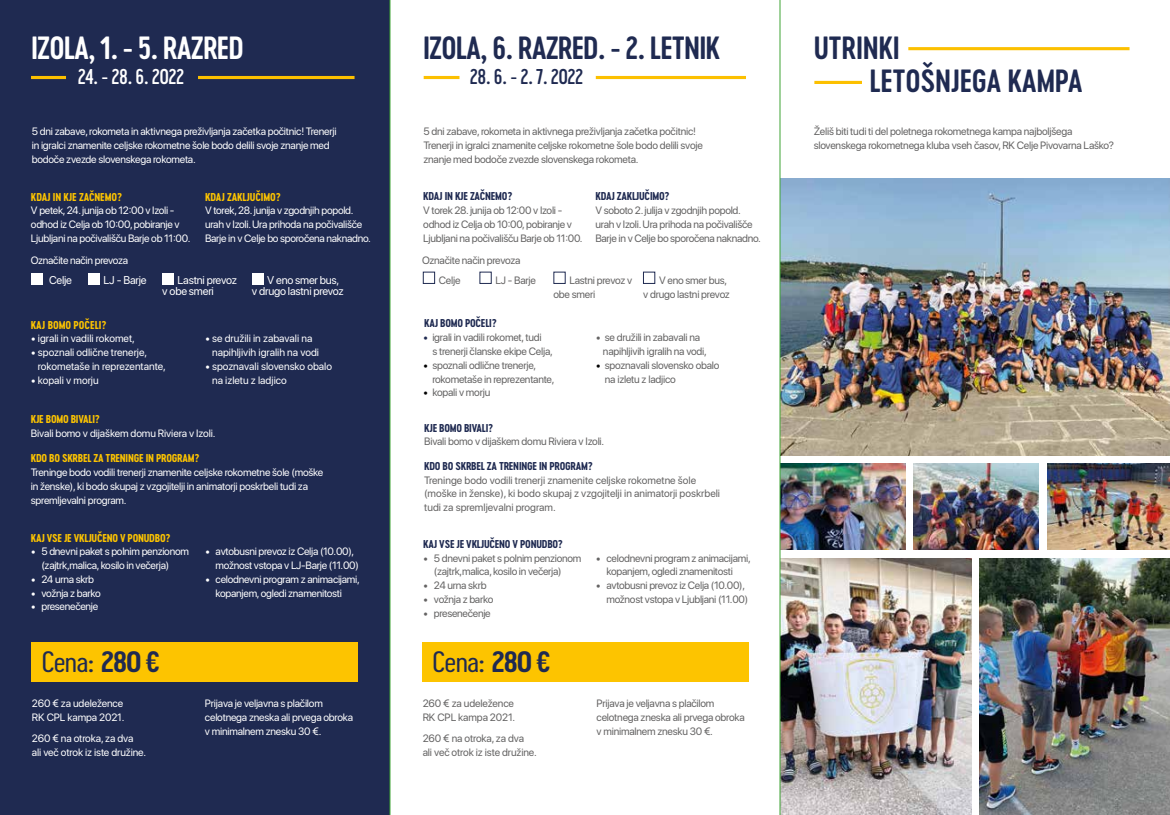
<style>
.page{position:relative;width:1170px;height:815px;background:#fff}
.page>*{position:absolute;margin:0;border:0;box-sizing:border-box;transform-origin:0 0}
.t1{font:30px "Cervo Neue Semi Bold Neue";letter-spacing:-.03em;color:#1f2a51}
.t2{font:30px/32.5px "Cervo Neue Semi Bold Neue";letter-spacing:-.01em;color:#1f2a51}
.t3{font:30px "Cervo Neue Semi Bold Neue";letter-spacing:-.03em;color:#fff}
.t4{font:27.5px "Cervo Neue Light Neue";letter-spacing:-.05em;color:#1f2a51;scale:1.15 1}
.t5{font:20px "Cervo Neue Medium Neue";letter-spacing:-.03em;color:#1f2a51}
.t6{font:20px "Cervo Neue Medium Neue";letter-spacing:-.03em;color:#fff}
.t7{font:11.25px/11.2px "SF Pro Display";letter-spacing:-.02em;color:#fff}
.t8{font:10.62px/13.8px "SF Pro Display";letter-spacing:-.02em;color:#646363}
.t9{font:10.62px/13.8px "SF Pro Display";letter-spacing:-.02em;color:#fff}
.t10{font:10.62px/13.8px "SF Pro Display";color:#fff}
.t11{font:10.62px/13.8px "SF Pro Display";color:#646363}
.t12{font:10.62px "Cervo Neue Bold Neue";letter-spacing:-.02em;color:#1f2a51}
.t13{font:10.62px "Cervo Neue Bold Neue";letter-spacing:-.02em;color:#fdc400}
.t14{font:10.62px "Cervo Neue Bold Neue";color:#fdc400}
.s1{color:#1f2a51}
.s2{color:#000}
.s3{font-family:"Cervo Neue Semi Bold Neue"}
</style>
<div class="page">
<div style="left:0;top:0;width:390px;height:815px;background:#1f2a51"></div>
<img style="left:780px;top:178px;width:389px;height:278px">
<img style="left:780px;top:463px;width:125px;height:87px">
<img style="left:1047px;top:463px;width:122px;height:87px">
<img style="left:780px;top:559px;width:191px;height:256px">
<img style="left:979px;top:559px;width:190px;height:256px">
<img style="left:913px;top:463px;width:125px;height:87px">
<hr style="left:31px;top:76px;width:35px;height:3px;background:#fcc000">
<hr style="left:423px;top:76px;width:36px;height:3px;background:#fcc000">
<hr style="left:814px;top:81px;width:47px;height:3px;background:#fcc000">
<hr style="left:908px;top:47px;width:221px;height:3px;background:#fcc000">
<hr style="left:198px;top:76px;width:156px;height:3px;background:#fcc000">
<hr style="left:595px;top:76px;width:151px;height:3px;background:#fcc000">
<div style="left:32px;top:642px;width:326px;height:40px;background:#fdc400"></div>
<div style="left:422px;top:642px;width:326px;height:40px;background:#fdc400"></div>
<hr style="left:389px;top:0;width:1px;height:815px;background:#3fa535">
<hr style="left:779px;top:0;width:1px;height:815px;background:#3fa535">
<div style="left:32px;top:273px;width:11px;height:11px;background:#fff"></div>
<div style="left:423px;top:272px;width:12px;height:12px;border:1px solid #1f2a51"></div>
<div style="left:88px;top:273px;width:12px;height:11px;background:#fff"></div>
<div style="left:479px;top:272px;width:12px;height:12px;border:1px solid #1f2a51"></div>
<div style="left:162px;top:273px;width:12px;height:11px;background:#fff"></div>
<div style="left:553px;top:272px;width:12px;height:12px;border:1px solid #1f2a51"></div>
<div style="left:252px;top:273px;width:11px;height:11px;background:#fff"></div>
<div style="left:643px;top:272px;width:12px;height:12px;border:1px solid #1f2a51"></div>
<h1 class="t3" style="left:31px;top:28px;width:214px">IZOLA, 1. - 5. RAZRED</h1>
<h3 class="t6" style="left:78px;top:64px;width:108px">24. - 28. 6. 2022</h3>
<h1 class="t1" style="left:423px;top:28px;width:298px">IZOLA, 6. RAZRED. - 2. LETNIK</h1>
<h3 class="t5" style="left:470px;top:64px;width:115px">28. 6. - 2. 7. 2022</h3>
<p class="t9" style="left:32px;top:124px;width:306px">5 dni zabave, rokometa in aktivnega preživljanja začetka počitnic! Trenerji in igralci znamenite celjske rokometne šole bodo delili svoje znanje med bodoče zvezde slovenskega rokometa.</p>
<p class="t8" style="left:423px;top:124px;width:281px">5 dni zabave, rokometa in aktivnega preživljanja začetka počitnic!<br>Trenerji in igralci znamenite celjske rokometne šole bodo delili svoje znanje med bodoče zvezde slovenskega rokometa.</p>
<p class="t12" style="left:423px;top:189px;width:90px">KDAJ IN KJE ZAČNEMO?</p>
<p class="t8" style="left:423px;top:204px;width:161px">V torek 28. junija ob 12:00 v Izoli - odhod iz Celja ob 10:00, pobiranje v<br>Ljubljani na počivališču Barje ob 11:00.</p>
<p class="t12" style="left:595px;top:189px;width:76px">KDAJ ZAKLJUČIMO?</p>
<p class="t8" style="left:595px;top:204px;width:167px">V soboto 2. julija v zgodnjih popold. urah v Izoli. Ura prihoda na počivališče<br>Barje in v Celje bo sporočena naknadno.</p>
<p class="t13" style="left:31px;top:189px;width:92px">KDAJ IN KJE ZAČNEMO?</p>
<p class="t9" style="left:31px;top:204px;width:161px">V petek, 24. junija ob 12:00 v Izoli - odhod iz Celja ob 10:00, pobiranje v<br>Ljubljani na počivališču Barje ob 11:00.</p>
<p class="t13" style="left:205px;top:189px;width:77px">KDAJ ZAKLJUČIMO?</p>
<p class="t9" style="left:205px;top:204px;width:167px">V torek, 28. junija v zgodnjih popold. urah v Izoli. Ura prihoda na počivališče<br>Barje in v Celje bo sporočena naknadno.</p>
<p class="t9" style="left:31px;top:254px;width:99px">Označite način prevoza</p>
<p class="t8" style="left:422px;top:254px;width:100px">Označite način prevoza</p>
<p class="t7" style="left:49px;top:275px;width:24px">Celje</p>
<p class="t7" style="left:104px;top:275px;width:44px">LJ - Barje</p>
<p class="t7" style="left:177px;top:275px;width:61px">Lastni prevoz</p>
<p class="t8" style="left:439px;top:273px;width:23px">Celje</p>
<p class="t8" style="left:495px;top:273px;width:42px">LJ - Barje</p>
<p class="t7" style="left:162px;top:286px;width:53px">v obe smeri</p>
<p class="t8" style="left:553px;top:273px;width:80px;text-indent:16px">Lastni prevoz v obe smeri</p>
<p class="t7" style="left:252px;top:275px;width:93px;text-indent:15px">V eno smer bus, v drugo lastni prevoz</p>
<p class="t8" style="left:643px;top:273px;width:88px;text-align:right">V eno smer bus,<br>v drugo lastni prevoz</p>
<p class="t14" style="left:31px;top:317px;width:77px">KAJ BOMO POČELI?</p>
<p class="t10" style="left:31px;top:332px;width:106px">• igrali in vadili rokomet,</p>
<p class="t10" style="left:38px;top:345px;width:129px;text-indent:-7px">• spoznali odlične trenerje, rokometaše in reprezentante,</p>
<p class="t10" style="left:31px;top:373px;width:69px">• kopali v morju</p>
<p class="t10" style="left:212px;top:332px;width:108px;text-indent:-7px">• se družili in zabavali na napihljivih igralih na vodi</p>
<p class="t10" style="left:212px;top:359px;width:121px;text-indent:-7px">• spoznavali slovensko obalo na izletu z ladjico</p>
<p class="t13" style="left:31px;top:412px;width:70px">KJE BOMO BIVALI?</p>
<p class="t9" style="left:31px;top:426px;width:186px">Bivali bomo v dijaškem domu Riviera v Izoli.</p>
<p class="t13" style="left:31px;top:451px;width:170px">KDO BO SKRBEL ZA TRENINGE IN PROGRAM?</p>
<p class="t9" style="left:31px;top:466px;width:294px">Treninge bodo vodili trenerji znamenite celjske rokometne šole (moške in ženske), ki bodo skupaj z vzgojitelji in animatorji poskrbeli tudi za spremljevalni program.</p>
<p class="t13" style="left:31px;top:530px;width:141px">KAJ VSE JE VKLJUČENO V PONUDBO?</p>
<p class="t9" style="left:41px;top:545px;width:149px;text-indent:-11px">• 5 dnevni paket s polnim penzionom (zajtrk,malica, kosilo in večerja)</p>
<p class="t9" style="left:31px;top:572px;width:65px">• 24 urna skrb</p>
<p class="t9" style="left:31px;top:586px;width:71px">• vožnja z barko</p>
<p class="t9" style="left:31px;top:600px;width:69px">• presenečenje</p>
<p class="t9" style="left:216px;top:545px;width:145px;text-indent:-11px">• avtobusni prevoz iz Celja (10.00), možnost vstopa v LJ-Barje (11.00)</p>
<p class="t9" style="left:216px;top:572px;width:146px;text-indent:-11px">• celodnevni program z animacijami, kopanjem, ogledi znamenitosti</p>
<p class="t12" style="left:424px;top:316px;width:74px">KAJ BOMO POČELI?</p>
<p class="t8" style="left:432px;top:331px;width:122px;text-indent:-9px"><span class="s1">•</span> igrali in vadili rokomet, tudi<br>s trenerji članske ekipe Celja,</p>
<p class="t8" style="left:432px;top:358px;width:124px;text-indent:-9px"><span class="s2">•</span> spoznali odlične trenerje, rokometaše in reprezentante,</p>
<p class="t8" style="left:423px;top:386px;width:69px"><span class="s2">•</span> kopali v morju</p>
<p class="t8" style="left:603px;top:331px;width:105px;text-indent:-7px">• se družili in zabavali na napihljivih igralih na vodi,</p>
<p class="t8" style="left:605px;top:358px;width:116px;text-indent:-9px"><span class="s2">•</span> spoznavali slovensko obalo na izletu z ladjico</p>
<p class="t12" style="left:424px;top:420px;width:70px">KJE BOMO BIVALI?</p>
<p class="t8" style="left:424px;top:435px;width:181px">Bivali bomo v dijaškem domu Riviera v Izoli.</p>
<p class="t12" style="left:424px;top:459px;width:170px">KDO BO SKRBEL ZA TRENINGE IN PROGRAM?</p>
<p class="t11" style="left:424px;top:473px;width:297px">Treninge bodo vodili trenerji znamenite celjske rokometne šole (moške in ženske), ki bodo skupaj z vzgojitelji in animatorji poskrbeli tudi za spremljevalni program.</p>
<p class="t12" style="left:423px;top:537px;width:141px">KAJ VSE JE VKLJUČENO V PONUDBO?</p>
<p class="t8" style="left:434px;top:551px;width:149px;text-indent:-11px">• 5 dnevni paket s polnim penzionom (zajtrk,malica, kosilo in večerja)</p>
<p class="t8" style="left:423px;top:578px;width:65px">• 24 urna skrb</p>
<p class="t8" style="left:423px;top:592px;width:71px">• vožnja z barko</p>
<p class="t8" style="left:423px;top:606px;width:69px">• presenečenje</p>
<p class="t8" style="left:606px;top:551px;width:146px;text-indent:-11px">• celodnevni program z animacijami, kopanjem, ogledi znamenitosti</p>
<p class="t8" style="left:596px;top:578px;width:154px;text-align:right">• avtobusni prevoz iz Celja (10.00), možnost vstopa v Ljubljani (11.00)</p>
<h2 class="t4" style="left:41px;top:644px;width:105px">Cena: <span class="s3">280 €</span></h2>
<h2 class="t4" style="left:432px;top:644px;width:105px">Cena: <span class="s3">280 €</span></h2>
<p class="t9" style="left:32px;top:697px;width:94px">260 € za udeležence<br>RK CPL kampa 2021.</p>
<p class="t9" style="left:32px;top:731px;width:116px">260 € na otroka, za dva<br>ali več otrok iz iste družine.</p>
<p class="t9" style="left:205px;top:697px;width:150px">Prijava je veljavna s plačilom celotnega zneska ali prvega obroka v minimalnem znesku 30 €.</p>
<p class="t8" style="left:596px;top:697px;width:150px">Prijava je veljavna s plačilom celotnega zneska ali prvega obroka v minimalnem znesku 30 €.</p>
<p class="t8" style="left:422px;top:697px;width:94px">260 € za udeležence<br>RK CPL kampa 2021.</p>
<p class="t8" style="left:422px;top:731px;width:116px">260 € na otroka, za dva<br>ali več otrok iz iste družine.</p>
<h1 class="t2" style="left:869px;top:32px;width:215px;text-indent:-56px">UTRINKI<br>LETOŠNJEGA KAMPA</h1>
<p class="t8" style="left:813px;top:124px;width:302px">Želiš biti tudi ti del poletnega rokometnega kampa najboljšega slovenskega rokometnega kluba vseh časov, RK Celje Pivovarna Laško?</p>
</div>
